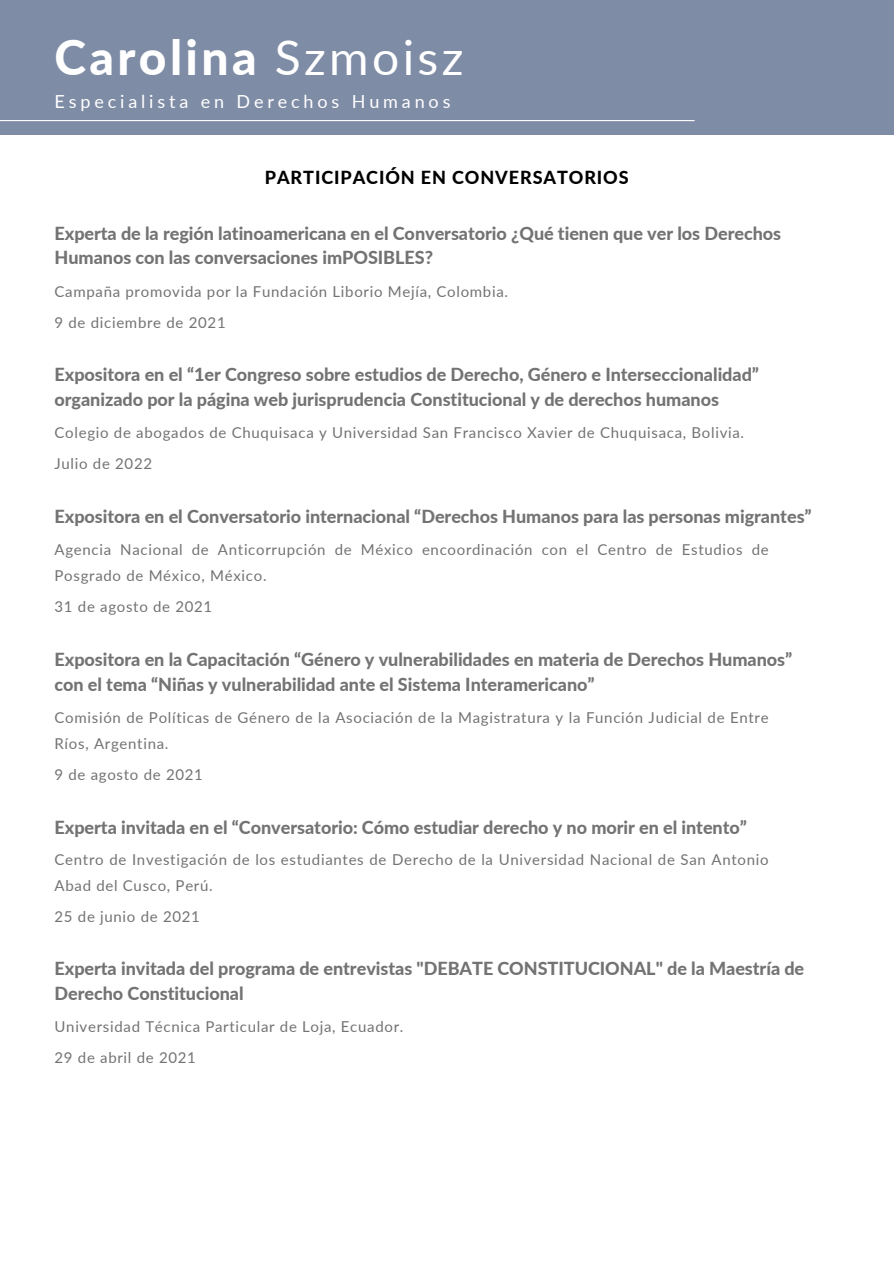
<style>
.page{position:relative;width:894px;height:1264px;background:#fff}
.page>*{position:absolute;margin:0;border:0;box-sizing:border-box;transform-origin:0 0}
.t1{font:800 48px "Lato";letter-spacing:.07em;color:#fff}
.t2{font:800 18px/24.8px "Lato";letter-spacing:-.005em;color:#737373}
.t3{font:18px "Lato";letter-spacing:.215em;color:#fff}
.t4{font:800 18px "Lato";letter-spacing:.05em;color:#000}
.t5{font:15px/25.8px "Lato";letter-spacing:.045em;color:#737373}
.s1{font-weight:400}
</style>
<div class="page">
<div style="left:0;top:0;width:893px;height:134px;background:#7f8ca6"></div>
<hr style="left:0;top:120px;width:694px;height:1px;background:#fff">
<h1 class="t1" style="left:54px;top:28px;width:410px">Carolina <span class="s1">Szmoisz</span></h1>
<h4 class="t3" style="left:54px;top:90px;width:397px">Especialista en Derechos Humanos</h4>
<h2 class="t4" style="left:265px;top:167px;width:365px">PARTICIPACIÓN EN CONVERSATORIOS</h2>
<p class="t2" style="left:54px;top:220px;width:728px">Experta de la región latinoamericana en el Conversatorio ¿Qué tienen que ver los Derechos<br>Humanos con las conversaciones imPOSIBLES?</p>
<h3 class="t5" style="left:54px;top:278px;width:455px">Campaña promovida por la Fundación Liborio Mejía, Colombia.</h3>
<p class="t5" style="left:54px;top:309px;width:173px">9 de diciembre de 2021</p>
<p class="t2" style="left:54px;top:362px;width:705px">Expositora en el “1er Congreso sobre estudios de Derecho, Género e Interseccionalidad” organizado por la página web jurisprudencia Constitucional y de derechos humanos</p>
<h3 class="t5" style="left:54px;top:419px;width:691px">Colegio de abogados de Chuquisaca y Universidad San Francisco Xavier de Chuquisaca, Bolivia.</h3>
<p class="t5" style="left:54px;top:450px;width:99px">Julio de 2022</p>
<p class="t2" style="left:54px;top:503px;width:758px">Expositora en el Conversatorio internacional “Derechos Humanos para las personas migrantes”</p>
<h3 class="t5" style="left:54px;top:536px;width:715px">Agencia Nacional de Anticorrupción de México encoordinación con el Centro de Estudios de<br>Posgrado de México, México.</h3>
<p class="t5" style="left:54px;top:593px;width:159px">31 de agosto de 2021</p>
<p class="t2" style="left:54px;top:646px;width:739px">Expositora en la Capacitación “Género y vulnerabilidades en materia de Derechos Humanos” con el tema “Niñas y vulnerabilidad ante el Sistema Interamericano”</p>
<h3 class="t5" style="left:54px;top:704px;width:715px">Comisión de Políticas de Género de la Asociación de la Magistratura y la Función Judicial de Entre<br>Ríos, Argentina.</h3>
<p class="t5" style="left:54px;top:761px;width:150px">9 de agosto de 2021</p>
<p class="t2" style="left:55px;top:814px;width:693px">Experta invitada en el “Conversatorio: Cómo estudiar derecho y no morir en el intento”</p>
<h3 class="t5" style="left:55px;top:846px;width:715px">Centro de Investigación de los estudiantes de Derecho de la Universidad Nacional de San Antonio<br>Abad del Cusco, Perú.</h3>
<p class="t5" style="left:54px;top:902px;width:147px">25 de junio de 2021</p>
<p class="t2" style="left:54px;top:955px;width:751px">Experta invitada del programa de entrevistas "DEBATE CONSTITUCIONAL" de la Maestría de<br>Derecho Constitucional</p>
<h3 class="t5" style="left:54px;top:1013px;width:350px">Universidad Técnica Particular de Loja, Ecuador.</h3>
<p class="t5" style="left:54px;top:1044px;width:143px">29 de abril de 2021</p>
</div>
